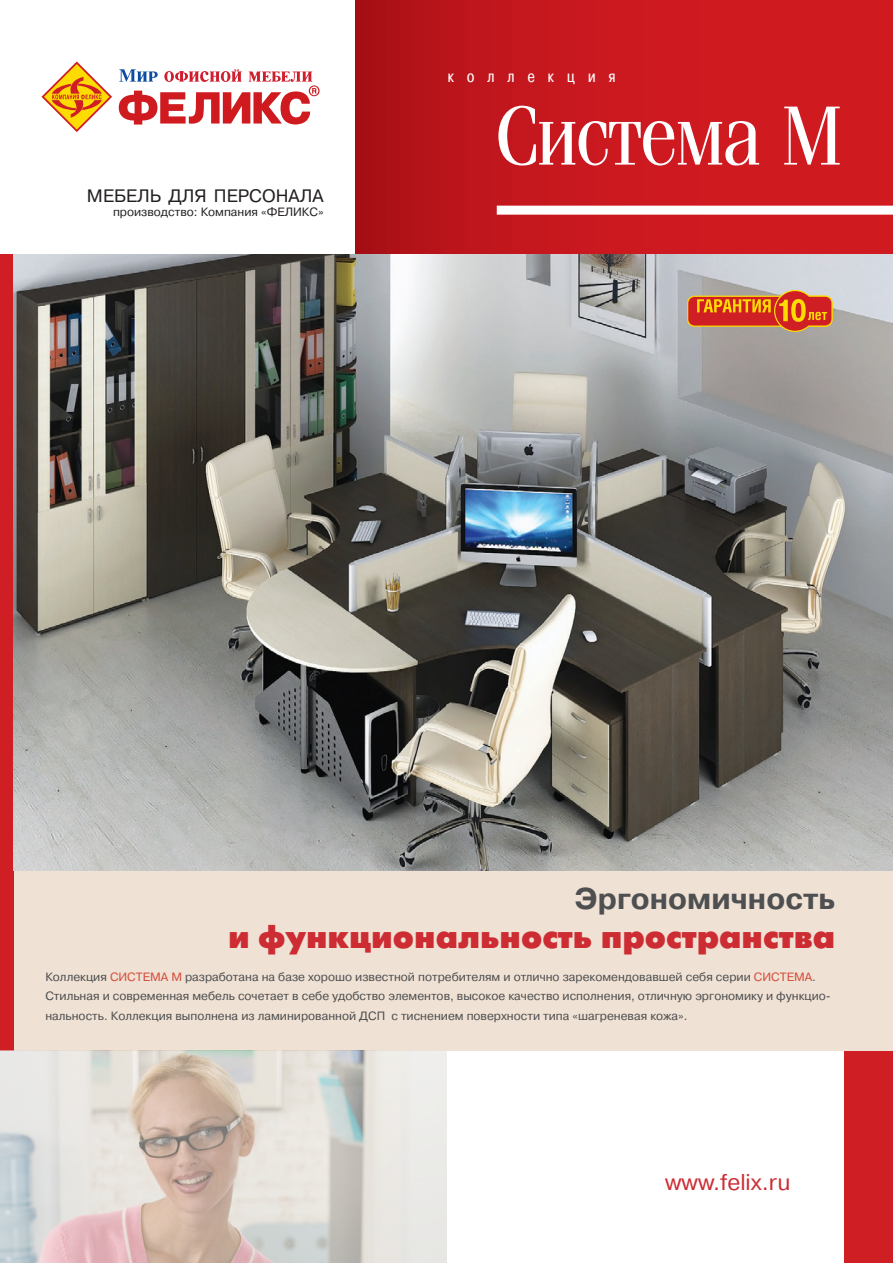
<style>
.page{position:relative;width:893px;height:1263px;background:#fff}
.page>*{position:absolute;margin:0;border:0;box-sizing:border-box;transform-origin:0 0}
.t1{font:85.2px "Simeiz";color:#fff}
.t2{font:33px "Futura Futuris XC";color:#cc2c32}
.t3{font:700 30px "Pragmatica C";color:#4e4f50}
.t4{font:22.8px "Pragmatica C";color:#cd2d35}
.t5{font:18px "Pragmatica C";color:#231f20}
.t6{font:16.5px "Pragmatica Cond C";letter-spacing:.8em;color:#fff}
.t7{font:12px/19.5px "Pragmatica C";color:#4b4c4d}
.t8{font:12px "Pragmatica C";color:#231f20}
.s1{color:#d64c3a}
</style>
<div class="page">
<div style="left:844px;top:947px;width:49px;height:316px;background:#d01e25"></div>
<div style="left:13px;top:740px;width:880px;height:310px;background:#efe1d4"></div>
<div style="left:0;top:254px;width:13px;height:796px;background:#d01e25"></div>
<div style="left:356px;top:0;width:537px;height:254px;background:linear-gradient(to right,#b31319,#d81c23)"></div>
<div style="left:497px;top:206px;width:396px;height:9px;background:#fff"></div>
<img style="left:0;top:1050px;width:446px;height:213px">
<img style="left:13px;top:254px;width:880px;height:617px">
<svg style="left:41px;top:61px;width:71px;height:71px"></svg>
<svg style="left:119px;top:69px;width:201px;height:56px"></svg>
<div style="left:688px;top:296px;width:144px;height:30px;background:#d01e25;border-radius:7px"></div>
<svg style="left:697px;top:289px;width:136px;height:43px"></svg>
<p class="t6" style="left:448px;top:67px;width:169px">коллекция</p>
<p class="t5" style="left:87px;top:186px;width:238px">МЕБЕЛЬ ДЛЯ ПЕРСОНАЛА</p>
<p class="t8" style="left:113px;top:205px;width:212px">производство: Компания «ФЕЛИКС»</p>
<p class="t1" style="left:497px;top:93px;width:346px">Система М</p>
<p class="t3" style="left:575px;top:882px;width:262px">Эргономичность</p>
<p class="t2" style="left:228px;top:919px;width:609px">и функциональность пространства</p>
<p class="t7" style="left:45px;top:967px;width:787px">Коллекция <span class="s1">СИСТЕМА М</span> разработана на базе хорошо известной потребителям и отлично зарекомендовавшей себя серии <span class="s1">СИСТЕМА</span>.<br>Стильная и современная мебель сочетает в себе удобство элементов, высокое качество исполнения, отличную эргономику и функцио&shy;нальность. Коллекция выполнена из ламинированной ДСП с тиснением поверхности типа «шагреневая кожа».</p>
<p class="t4" style="left:665px;top:1169px;width:127px">www.felix.ru</p>
</div>
